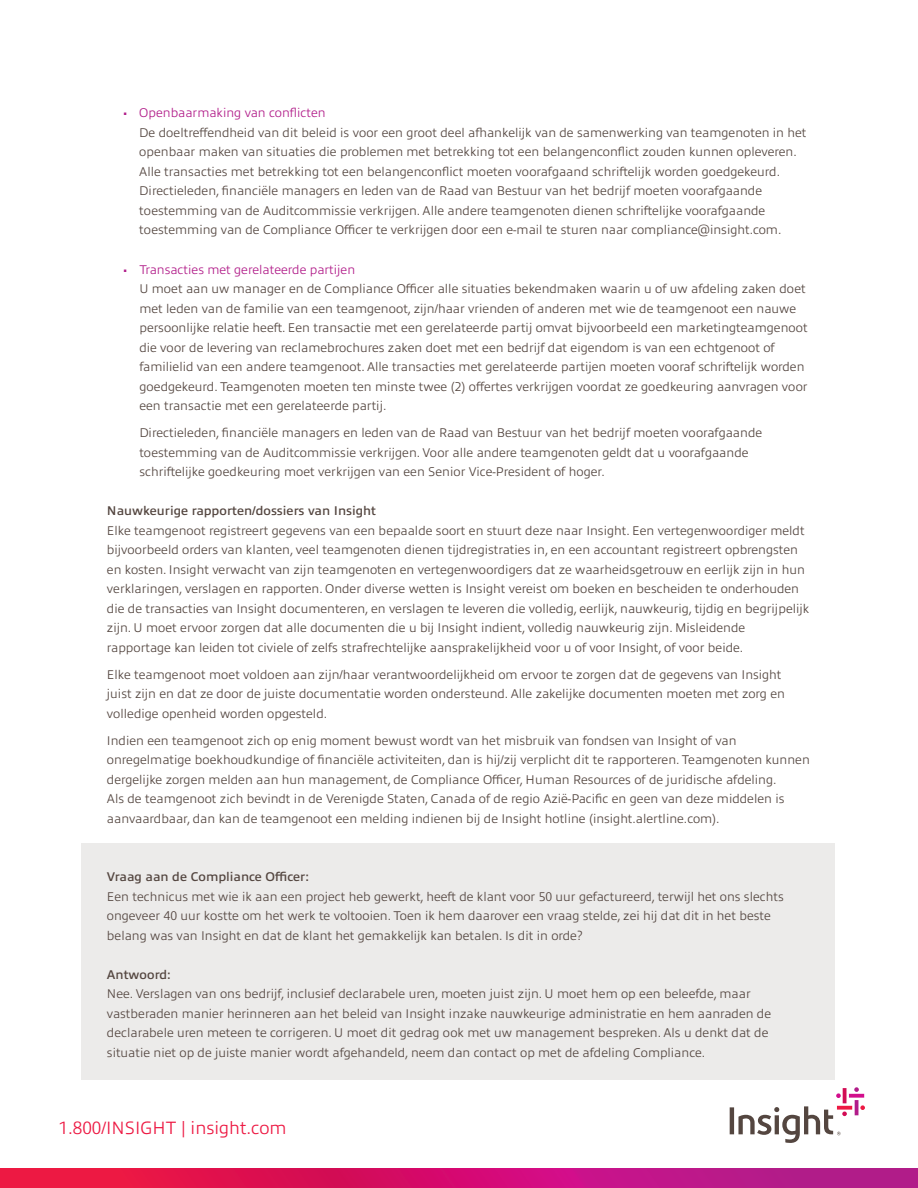
<style>
.page{position:relative;width:918px;height:1188px;background:#fff}
.page>*{position:absolute;margin:0;border:0;box-sizing:border-box;transform-origin:0 0}
.t1{font:300 18px "Allumi Pro";color:#ed1943}
.t2{font:300 12.75px/19.5px "Allumi Pro";color:#544640}
.t3{font:600 12.75px "Allumi Pro";color:#544640}
.t4{font:300 12.75px "Allumi Pro";color:#b11c89}
</style>
<div class="page">
<div style="left:81px;top:844px;width:754px;height:236px;background:#ecebea"></div>
<svg style="left:730px;top:1087px;width:135px;height:56px"></svg>
<svg style="left:0;top:1169px;width:918px;height:19px;background:#d0136b"></svg>
<p class="t4" style="left:123px;top:104px;width:204px">• Openbaarmaking van conflicten</p>
<p class="t2" style="left:139px;top:122px;width:669px">De doeltreffendheid van dit beleid is voor een groot deel afhankelijk van de samenwerking van teamgenoten in het openbaar maken van situaties die problemen met betrekking tot een belangenconflict zouden kunnen opleveren.<br>Alle transacties met betrekking tot een belangenconflict moeten voorafgaand schriftelijk worden goedgekeurd.<br>Directieleden, financiële managers en leden van de Raad van Bestuur van het bedrijf moeten voorafgaande toestemming van de Auditcommissie verkrijgen. Alle andere teamgenoten dienen schriftelijke voorafgaande toestemming van de Compliance Officer te verkrijgen door een e-mail te sturen naar compliance@insight.com.</p>
<p class="t4" style="left:123px;top:260px;width:234px">• Transacties met gerelateerde partijen</p>
<p class="t2" style="left:139px;top:278px;width:670px">U moet aan uw manager en de Compliance Officer alle situaties bekendmaken waarin u of uw afdeling zaken doet met leden van de familie van een teamgenoot, zijn/haar vrienden of anderen met wie de teamgenoot een nauwe persoonlijke relatie heeft. Een transactie met een gerelateerde partij omvat bijvoorbeeld een marketingteamgenoot die voor de levering van reclamebrochures zaken doet met een bedrijf dat eigendom is van een echtgenoot of familielid van een andere teamgenoot. Alle transacties met gerelateerde partijen moeten vooraf schriftelijk worden goedgekeurd. Teamgenoten moeten ten minste twee (2) offertes verkrijgen voordat ze goedkeuring aanvragen voor een transactie met een gerelateerde partij.</p>
<p class="t2" style="left:139px;top:422px;width:624px">Directieleden, financiële managers en leden van de Raad van Bestuur van het bedrijf moeten voorafgaande toestemming van de Auditcommissie verkrijgen. Voor alle andere teamgenoten geldt dat u voorafgaande schriftelijke goedkeuring moet verkrijgen van een Senior Vice-President of hoger.</p>
<p class="t3" style="left:107px;top:502px;width:271px">Nauwkeurige rapporten/dossiers van Insight</p>
<p class="t2" style="left:107px;top:520px;width:704px">Elke teamgenoot registreert gegevens van een bepaalde soort en stuurt deze naar Insight. Een vertegenwoordiger meldt bijvoorbeeld orders van klanten, veel teamgenoten dienen tijdregistraties in, en een accountant registreert opbrengsten en kosten. Insight verwacht van zijn teamgenoten en vertegenwoordigers dat ze waarheidsgetrouw en eerlijk zijn in hun verklaringen, verslagen en rapporten. Onder diverse wetten is Insight vereist om boeken en bescheiden te onderhouden die de transacties van Insight documenteren, en verslagen te leveren die volledig, eerlijk, nauwkeurig, tijdig en begrijpelijk zijn. U moet ervoor zorgen dat alle documenten die u bij Insight indient, volledig nauwkeurig zijn. Misleidende rapportage kan leiden tot civiele of zelfs strafrechtelijke aansprakelijkheid voor u of voor Insight, of voor beide.</p>
<p class="t2" style="left:107px;top:664px;width:680px">Elke teamgenoot moet voldoen aan zijn/haar verantwoordelijkheid om ervoor te zorgen dat de gegevens van Insight juist zijn en dat ze door de juiste documentatie worden ondersteund. Alle zakelijke documenten moeten met zorg en volledige openheid worden opgesteld.</p>
<p class="t2" style="left:107px;top:730px;width:704px">Indien een teamgenoot zich op enig moment bewust wordt van het misbruik van fondsen van Insight of van onregelmatige boekhoudkundige of financiële activiteiten, dan is hij/zij verplicht dit te rapporteren. Teamgenoten kunnen dergelijke zorgen melden aan hun management, de Compliance Officer, Human Resources of de juridische afdeling.<br>Als de teamgenoot zich bevindt in de Verenigde Staten, Canada of de regio Azië-Pacific en geen van deze middelen is aanvaardbaar, dan kan de teamgenoot een melding indienen bij de Insight hotline (insight.alertline.com).</p>
<p class="t3" style="left:107px;top:868px;width:204px">Vraag aan de Compliance Officer:</p>
<p class="t2" style="left:107px;top:886px;width:678px">Een technicus met wie ik aan een project heb gewerkt, heeft de klant voor 50 uur gefactureerd, terwijl het ons slechts ongeveer 40 uur kostte om het werk te voltooien. Toen ik hem daarover een vraag stelde, zei hij dat dit in het beste belang was van Insight en dat de klant het gemakkelijk kan betalen. Is dit in orde?</p>
<p class="t3" style="left:107px;top:965px;width:65px">Antwoord:</p>
<p class="t2" style="left:107px;top:983px;width:666px">Nee. Verslagen van ons bedrijf, inclusief declarabele uren, moeten juist zijn. U moet hem op een beleefde, maar vastberaden manier herinneren aan het beleid van Insight inzake nauwkeurige administratie en hem aanraden de declarabele uren meteen te corrigeren. U moet dit gedrag ook met uw management bespreken. Als u denkt dat de situatie niet op de juiste manier wordt afgehandeld, neem dan contact op met de afdeling Compliance.</p>
<h1 class="t1" style="left:58px;top:1115px;width:230px">1.800/INSIGHT | insight.com</h1>
</div>
